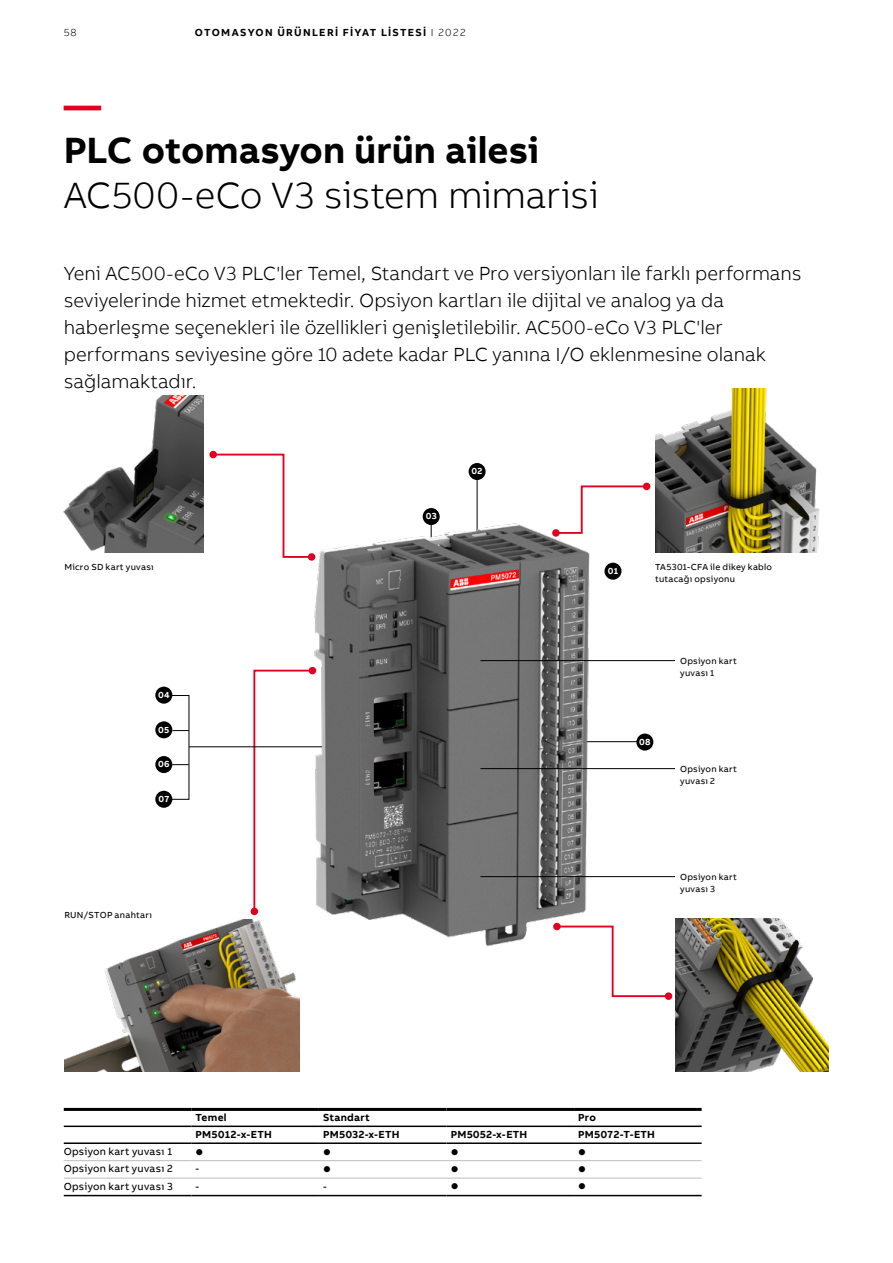
<style>
.page{position:relative;width:893px;height:1263px;background:#fff}
.page>*{position:absolute;margin:0;border:0;box-sizing:border-box;transform-origin:0 0}
.t1{font:300 37.5px "AB Bvoice";letter-spacing:-.01em;color:#000}
.t2{font:700 37.5px "AB Bvoice";color:#000}
.t3{font:700 37.5px "AB Bvoice";color:#e20020}
.t4{font:300 19.5px/27px "AB Bvoice";letter-spacing:-.005em;color:#000}
.t5{font:700 10.5px "AB Bvoice";letter-spacing:.03em;color:#000}
.t6{font:10.5px "AB Bvoice";letter-spacing:.025em;color:#000}
.t7{font:700 10.5px "AB Bvoice";letter-spacing:.125em;color:#000}
.t8{font:10.5px "Wingdings";color:#000}
.t9{font:300 10.5px "AB Bvoice";color:#000}
.t10{font:9px/12px "AB Bvoice";letter-spacing:.025em;color:#000}
.t11{font:700 9px "AB Bvoice";letter-spacing:.03em;color:#fff}
.s1{font-weight:300}
</style>
<div class="page">
<hr style="left:64px;top:1195px;width:127px;height:1px;background:#000">
<hr style="left:191px;top:1195px;width:128px;height:1px;background:#000">
<hr style="left:319px;top:1195px;width:127px;height:1px;background:#000">
<hr style="left:446px;top:1195px;width:128px;height:1px;background:#000">
<hr style="left:574px;top:1195px;width:128px;height:1px;background:#000">
<hr style="left:64px;top:1160px;width:127px;height:1px;background:#bbbdbe">
<hr style="left:191px;top:1160px;width:128px;height:1px;background:#bbbdbe">
<hr style="left:319px;top:1160px;width:127px;height:1px;background:#bbbdbe">
<hr style="left:446px;top:1160px;width:128px;height:1px;background:#bbbdbe">
<hr style="left:574px;top:1160px;width:128px;height:1px;background:#bbbdbe">
<hr style="left:64px;top:1178px;width:127px;height:1px;background:#bbbdbe">
<hr style="left:191px;top:1178px;width:128px;height:1px;background:#bbbdbe">
<hr style="left:319px;top:1178px;width:127px;height:1px;background:#bbbdbe">
<hr style="left:446px;top:1178px;width:128px;height:1px;background:#bbbdbe">
<hr style="left:574px;top:1178px;width:128px;height:1px;background:#bbbdbe">
<hr style="left:64px;top:1108px;width:127px;height:3px;background:#000">
<hr style="left:191px;top:1108px;width:128px;height:3px;background:#000">
<hr style="left:319px;top:1108px;width:127px;height:3px;background:#000">
<hr style="left:446px;top:1108px;width:128px;height:3px;background:#000">
<hr style="left:574px;top:1108px;width:128px;height:3px;background:#000">
<hr style="left:64px;top:1125px;width:127px;height:2px;background:#000">
<hr style="left:191px;top:1125px;width:128px;height:2px;background:#000">
<hr style="left:319px;top:1125px;width:127px;height:2px;background:#000">
<hr style="left:446px;top:1125px;width:128px;height:2px;background:#000">
<hr style="left:574px;top:1125px;width:128px;height:2px;background:#000">
<hr style="left:64px;top:1142px;width:127px;height:2px;background:#000">
<hr style="left:191px;top:1142px;width:128px;height:2px;background:#000">
<hr style="left:319px;top:1142px;width:127px;height:2px;background:#000">
<hr style="left:446px;top:1142px;width:128px;height:2px;background:#000">
<hr style="left:574px;top:1142px;width:128px;height:2px;background:#000">
<svg style="left:212px;top:453px;width:73px;height:105px"></svg>
<div style="left:209px;top:451px;width:8px;height:7px;background:#e20020;border-radius:50%"></div>
<svg style="left:634px;top:484px;width:14px;height:7px"></svg>
<div style="left:643px;top:483px;width:7px;height:7px;background:#e20020;border-radius:50%"></div>
<svg style="left:252px;top:669px;width:32px;height:243px"></svg>
<div style="left:251px;top:908px;width:7px;height:7px;background:#e20020;border-radius:50%"></div>
<div style="left:469px;top:463px;width:17px;height:17px;background:#000;border-radius:50%"></div>
<svg style="left:634px;top:992px;width:33px;height:6px"></svg>
<div style="left:665px;top:992px;width:7px;height:8px;background:#e20020;border-radius:50%"></div>
<hr style="left:189px;top:746px;width:268px;height:1px;background:#000">
<div style="left:155px;top:687px;width:17px;height:17px;background:#000;border-radius:50%"></div>
<div style="left:155px;top:721px;width:17px;height:17px;background:#000;border-radius:50%"></div>
<div style="left:155px;top:756px;width:17px;height:17px;background:#000;border-radius:50%"></div>
<div style="left:155px;top:791px;width:17px;height:17px;background:#000;border-radius:50%"></div>
<svg style="left:172px;top:730px;width:17px;height:1px"></svg>
<svg style="left:172px;top:764px;width:17px;height:1px"></svg>
<hr style="left:547px;top:741px;width:98px;height:1px;background:#000">
<div style="left:636px;top:733px;width:17px;height:17px;background:#000;border-radius:50%"></div>
<img style="left:284px;top:474px;width:350px;height:524px">
<hr style="left:480px;top:660px;width:195px;height:1px;background:#000">
<hr style="left:480px;top:768px;width:195px;height:1px;background:#000">
<hr style="left:480px;top:876px;width:195px;height:1px;background:#000">
<img style="left:63px;top:395px;width:141px;height:157px">
<img style="left:655px;top:389px;width:165px;height:163px">
<img style="left:64px;top:919px;width:236px;height:152px">
<img style="left:676px;top:919px;width:153px;height:152px">
<p class="t9" style="left:64px;top:26px;width:14px">58</p>
<p class="t7" style="left:195px;top:25px;width:272px">OTOMASYON ÜRÜNLERİ FİYAT LİSTESİ <span class="s1">I 2022</span></p>
<h1 class="t3" style="left:64px;top:81px;width:39px">—</h1>
<h1 class="t2" style="left:64px;top:126px;width:477px">PLC otomasyon ürün ailesi</h1>
<h1 class="t1" style="left:64px;top:173px;width:536px">AC500-eCo V3 sistem mimarisi</h1>
<p class="t4" style="left:64px;top:260px;width:739px">Yeni AC500-eCo V3 PLC'ler Temel, Standart ve Pro versiyonları ile farklı performans seviyelerinde hizmet etmektedir. Opsiyon kartları ile dijital ve analog ya da haberleşme seçenekleri ile özellikleri genişletilebilir. AC500-eCo V3 PLC'ler performans seviyesine göre 10 adete kadar PLC yanına I/O eklenmesine olanak sağlamaktadır.</p>
<p class="t11" style="left:426px;top:510px;width:12px">03</p>
<p class="t11" style="left:472px;top:465px;width:13px">02</p>
<p class="t10" style="left:64px;top:561px;width:91px">Micro SD kart yuvası</p>
<p class="t10" style="left:655px;top:561px;width:119px">TA5301-CFA ile dikey kablo tutacağı opsiyonu</p>
<p class="t11" style="left:608px;top:565px;width:12px">01</p>
<p class="t11" style="left:158px;top:689px;width:13px">04</p>
<p class="t11" style="left:158px;top:724px;width:13px">05</p>
<p class="t11" style="left:158px;top:758px;width:13px">06</p>
<p class="t11" style="left:158px;top:793px;width:12px">07</p>
<p class="t10" style="left:64px;top:909px;width:89px">RUN/STOP anahtarı</p>
<p class="t11" style="left:639px;top:736px;width:13px">08</p>
<p class="t10" style="left:680px;top:654px;width:58px">Opsiyon kart yuvası 1</p>
<p class="t10" style="left:680px;top:762px;width:58px">Opsiyon kart yuvası 2</p>
<p class="t10" style="left:680px;top:870px;width:58px">Opsiyon kart yuvası 3</p>
<p class="t5" style="left:196px;top:1111px;width:33px">Temel</p>
<p class="t5" style="left:323px;top:1111px;width:48px">Standart</p>
<p class="t5" style="left:578px;top:1111px;width:19px">Pro</p>
<p class="t5" style="left:196px;top:1128px;width:78px">PM5012-x-ETH</p>
<p class="t5" style="left:323px;top:1128px;width:78px">PM5032-x-ETH</p>
<p class="t5" style="left:451px;top:1128px;width:78px">PM5052-x-ETH</p>
<p class="t5" style="left:578px;top:1128px;width:78px">PM5072-T-ETH</p>
<p class="t6" style="left:64px;top:1145px;width:111px">Opsiyon kart yuvası 1</p>
<p class="t8" style="left:196px;top:1146px;width:9px">●</p>
<p class="t8" style="left:323px;top:1146px;width:9px">●</p>
<p class="t8" style="left:451px;top:1146px;width:9px">●</p>
<p class="t8" style="left:578px;top:1146px;width:9px">●</p>
<p class="t6" style="left:64px;top:1162px;width:111px">Opsiyon kart yuvası 2</p>
<p class="t6" style="left:196px;top:1162px;width:5px">-</p>
<p class="t8" style="left:323px;top:1163px;width:9px">●</p>
<p class="t8" style="left:451px;top:1163px;width:9px">●</p>
<p class="t8" style="left:578px;top:1163px;width:9px">●</p>
<p class="t6" style="left:64px;top:1180px;width:111px">Opsiyon kart yuvası 3</p>
<p class="t6" style="left:196px;top:1180px;width:5px">-</p>
<p class="t6" style="left:323px;top:1180px;width:5px">-</p>
<p class="t8" style="left:451px;top:1181px;width:9px">●</p>
<p class="t8" style="left:578px;top:1181px;width:9px">●</p>
</div>
